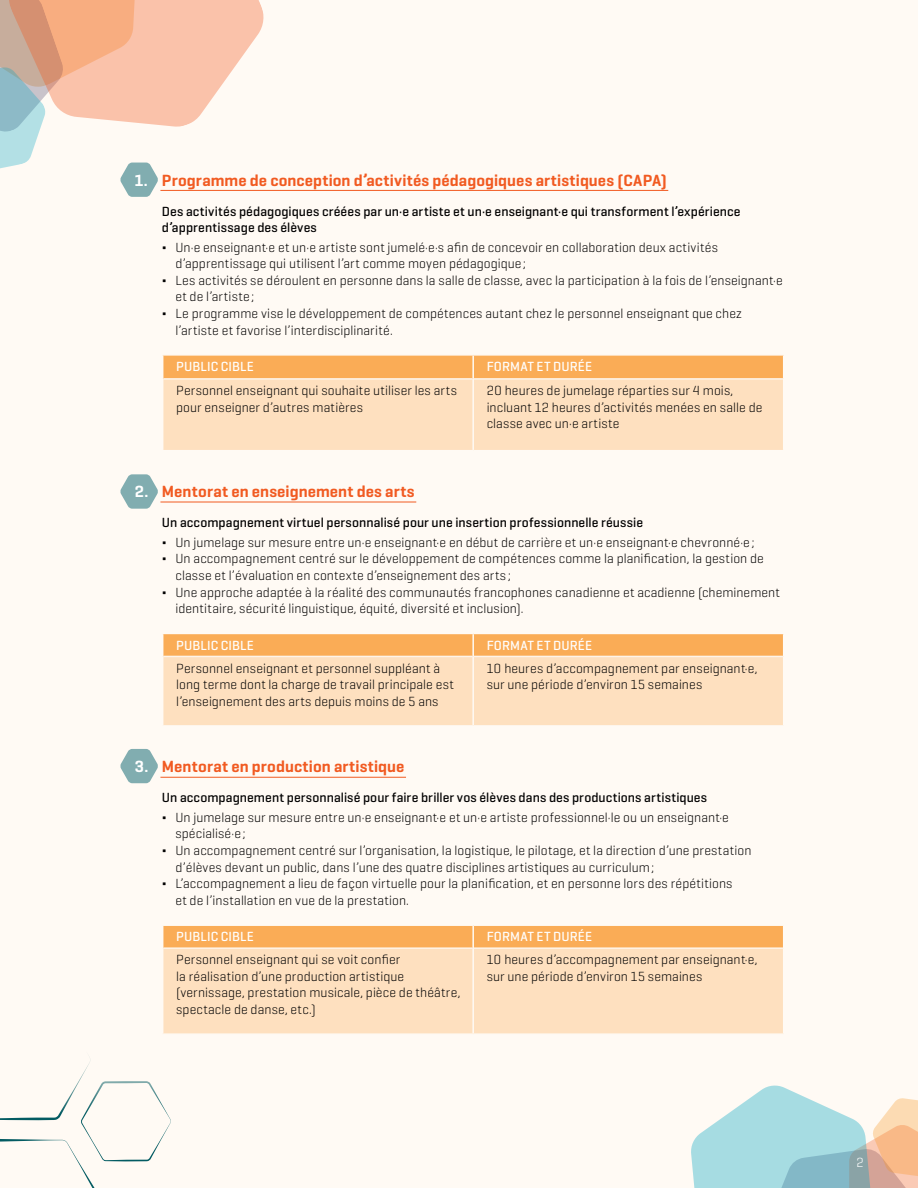
<style>
.page{position:relative;width:918px;height:1188px;background:#fffaf4}
.page>*{position:absolute;margin:0;border:0;box-sizing:border-box;transform-origin:0 0}
.t1{font:600 16.5px "Geogrotesque Cyr";letter-spacing:.005em;color:#f15a21}
.t2{font:300 13.5px/16.5px "Geogrotesque Cyr";letter-spacing:.005em;color:#000}
.t3{font:500 13.5px/16.5px "Geogrotesque Cyr";letter-spacing:.005em;color:#000}
.t4{font:500 13.5px "Geogrotesque Cyr";letter-spacing:.01em;color:#fff}
.t5{font:300 13.5px "Geogrotesque Cyr";letter-spacing:.025em;color:#000}
.t6{font:300 13.5px "Geogrotesque Cyr";color:#fff}
.s1{color:#fff}
</style>
<div class="page">
<svg style="left:691px;top:1086px;width:227px;height:102px"></svg>
<svg style="left:0;top:0;width:265px;height:197px"></svg>
<svg style="left:120px;top:474px;width:38px;height:35px"></svg>
<svg style="left:120px;top:749px;width:38px;height:34px"></svg>
<svg style="left:0;top:1059px;width:171px;height:129px"></svg>
<hr style="left:160px;top:190px;width:508px;height:1px;background:#f15a21">
<div style="left:163px;top:380px;width:620px;height:70px;background:#fee0bf"></div>
<hr style="left:163px;top:378px;width:309px;height:2px;background:#fef4e8">
<hr style="left:474px;top:378px;width:309px;height:2px;background:#fef4e8">
<svg style="left:162px;top:355px;width:622px;height:24px;background:#fab160"></svg>
<hr style="left:472px;top:379px;width:2px;height:71px;background:#fffaf4">
<hr style="left:160px;top:502px;width:256px;height:1px;background:#f15a21">
<svg style="left:163px;top:633px;width:621px;height:92px;background:#fdd4a7"></svg>
<hr style="left:472px;top:656px;width:2px;height:69px;background:#fffaf4">
<hr style="left:783px;top:656px;width:1px;height:69px;background:#fffaf4">
<hr style="left:160px;top:777px;width:246px;height:1px;background:#f15a21">
<div style="left:163px;top:949px;width:620px;height:84px;background:#fee0bf"></div>
<hr style="left:163px;top:947px;width:309px;height:2px;background:#fef4e8">
<hr style="left:474px;top:947px;width:309px;height:2px;background:#fef4e8">
<svg style="left:163px;top:925px;width:620px;height:23px;background:#fab160"></svg>
<hr style="left:472px;top:948px;width:2px;height:85px;background:#fffaf4">
<p class="t1" style="left:135px;top:170px;width:533px"><span class="s1">1.</span> Programme de conception d’activités pédagogiques artistiques (CAPA)</p>
<p class="t3" style="left:162px;top:202px;width:580px">Des activités pédagogiques créées par un·e artiste et un·e enseignant·e qui transforment l’expérience d’apprentissage des élèves</p>
<p class="t2" style="left:162px;top:238px;width:558px">Δ Un·e enseignant·e et un·e artiste sont jumelé·e·s afin de concevoir en collaboration deux activités</p>
<p class="t2" style="left:175px;top:255px;width:352px">d’apprentissage qui utilisent l’art comme moyen pédagogique;</p>
<p class="t2" style="left:162px;top:272px;width:622px">Δ Les activités se déroulent en personne dans la salle de classe, avec la participation à la fois de l’enseignant·e</p>
<p class="t5" style="left:175px;top:288px;width:80px">et de l’artiste;</p>
<p class="t2" style="left:162px;top:305px;width:582px">Δ Le programme vise le développement de compétences autant chez le personnel enseignant que chez</p>
<p class="t2" style="left:175px;top:321px;width:219px">l’artiste et favorise l’interdisciplinarité.</p>
<p class="t4" style="left:176px;top:358px;width:79px">PUBLIC CIBLE</p>
<p class="t4" style="left:487px;top:358px;width:107px">FORMAT ET DURÉE</p>
<p class="t2" style="left:176px;top:382px;width:282px">Personnel enseignant qui souhaite utiliser les arts pour enseigner d’autres matières</p>
<p class="t2" style="left:487px;top:382px;width:277px">20 heures de jumelage réparties sur 4 mois, incluant 12 heures d’activités menées en salle de classe avec un·e artiste</p>
<p class="t1" style="left:135px;top:481px;width:281px"><span class="s1">2.</span> Mentorat en enseignement des arts</p>
<p class="t3" style="left:162px;top:514px;width:483px">Un accompagnement virtuel personnalisé pour une insertion professionnelle réussie</p>
<p class="t2" style="left:162px;top:533px;width:594px">Δ Un jumelage sur mesure entre un·e enseignant·e en début de carrière et un·e enseignant·e chevronné·e;</p>
<p class="t2" style="left:162px;top:550px;width:603px">Δ Un accompagnement centré sur le développement de compétences comme la planification, la gestion de</p>
<p class="t2" style="left:175px;top:567px;width:337px">classe et l’évaluation en contexte d’enseignement des arts;</p>
<p class="t2" style="left:162px;top:583px;width:620px">Δ Une approche adaptée à la réalité des communautés francophones canadienne et acadienne (cheminement</p>
<p class="t2" style="left:175px;top:600px;width:350px">identitaire, sécurité linguistique, équité, diversité et inclusion).</p>
<p class="t4" style="left:176px;top:637px;width:79px">PUBLIC CIBLE</p>
<p class="t4" style="left:487px;top:637px;width:107px">FORMAT ET DURÉE</p>
<p class="t2" style="left:176px;top:659px;width:279px">Personnel enseignant et personnel suppléant à long terme dont la charge de travail principale est l’enseignement des arts depuis moins de 5 ans</p>
<p class="t2" style="left:487px;top:659px;width:272px">10 heures d’accompagnement par enseignant·e, sur une période d’environ 15 semaines</p>
<p class="t1" style="left:135px;top:757px;width:271px"><span class="s1">3.</span> Mentorat en production artistique</p>
<p class="t3" style="left:162px;top:789px;width:547px">Un accompagnement personnalisé pour faire briller vos élèves dans des productions artistiques</p>
<p class="t2" style="left:162px;top:809px;width:569px">Δ Un jumelage sur mesure entre un·e enseignant·e et un·e artiste professionnel·le ou un enseignant·e</p>
<p class="t2" style="left:175px;top:825px;width:72px">spécialisé·e;</p>
<p class="t2" style="left:162px;top:842px;width:591px">Δ Un accompagnement centré sur l’organisation, la logistique, le pilotage, et la direction d’une prestation</p>
<p class="t2" style="left:175px;top:858px;width:481px">d’élèves devant un public, dans l’une des quatre disciplines artistiques au curriculum;</p>
<p class="t2" style="left:162px;top:875px;width:572px">Δ L’accompagnement a lieu de façon virtuelle pour la planification, et en personne lors des répétitions</p>
<p class="t2" style="left:175px;top:892px;width:235px">et de l’installation en vue de la prestation.</p>
<p class="t4" style="left:176px;top:928px;width:79px">PUBLIC CIBLE</p>
<p class="t4" style="left:487px;top:928px;width:107px">FORMAT ET DURÉE</p>
<p class="t2" style="left:176px;top:951px;width:286px">Personnel enseignant qui se voit confier<br>la réalisation d’une production artistique (vernissage, prestation musicale, pièce de théâtre, spectacle de danse, etc.)</p>
<p class="t2" style="left:487px;top:951px;width:272px">10 heures d’accompagnement par enseignant·e, sur une période d’environ 15 semaines</p>
<p class="t6" style="left:857px;top:1154px;width:9px">2</p>
</div>
